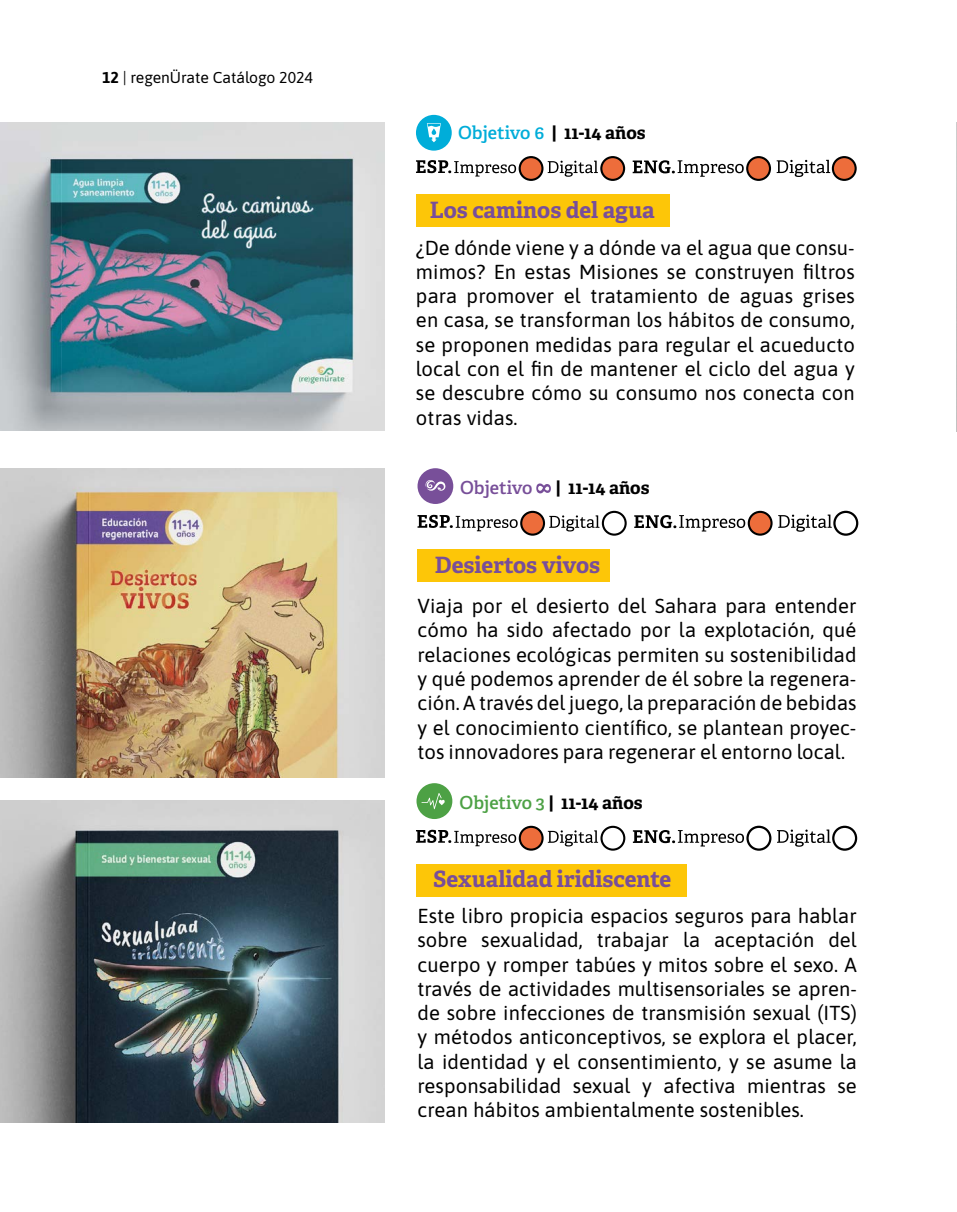
<style>
.page{position:relative;width:957px;height:1212px;background:#fff}
.page>*{position:absolute;margin:0;border:0;box-sizing:border-box;transform-origin:0 0}
.t1{font:700 22.5px "Adelle";color:#784e9a}
.t2{font:20.25px/24.3px "Asap";letter-spacing:.005em;color:#000;text-align:justify}
.t3{font:700 18px "Adelle";color:#000}
.t4{font:600 18px "Adelle";color:#784f99}
.t5{font:15.75px "Asap";color:#000}
.s1{font-weight:700}
.s2{font-weight:600;color:#00add9}
.s3{font-weight:600;color:#4da145}
</style>
<div class="page">
<img style="left:0;top:801px;width:384px;height:322px">
<img style="left:956px;top:123px;width:1px;height:308px">
<img style="left:0;top:468px;width:384px;height:309px">
<img style="left:0;top:122px;width:384px;height:309px">
<div style="left:416px;top:783px;width:36px;height:36px;background:#4da145;border-radius:50%"></div>
<svg style="left:421px;top:793px;width:24px;height:16px"></svg>
<div style="left:416px;top:864px;width:270px;height:33px;background:#fdc608"></div>
<svg style="left:520px;top:827px;width:22px;height:22px"></svg>
<div style="left:519px;top:826px;width:24px;height:25px;border:2px solid #000;border-radius:50%"></div>
<div style="left:600px;top:826px;width:25px;height:25px;border:2px solid #000;border-radius:50%"></div>
<div style="left:746px;top:826px;width:25px;height:25px;border:2px solid #000;border-radius:50%"></div>
<div style="left:832px;top:826px;width:25px;height:25px;border:2px solid #000;border-radius:50%"></div>
<svg style="left:416px;top:830px;width:182px;height:16px"></svg>
<svg style="left:633px;top:829px;width:197px;height:18px"></svg>
<div style="left:417px;top:468px;width:36px;height:36px;background:#784f99;border-radius:50%"></div>
<svg style="left:425px;top:480px;width:20px;height:11px"></svg>
<div style="left:417px;top:549px;width:193px;height:33px;background:#fdc608"></div>
<svg style="left:521px;top:512px;width:23px;height:23px"></svg>
<div style="left:520px;top:511px;width:25px;height:25px;border:2px solid #000;border-radius:50%"></div>
<div style="left:602px;top:511px;width:25px;height:25px;border:2px solid #000;border-radius:50%"></div>
<svg style="left:749px;top:512px;width:22px;height:23px"></svg>
<div style="left:747px;top:511px;width:25px;height:25px;border:2px solid #000;border-radius:50%"></div>
<div style="left:833px;top:511px;width:25px;height:25px;border:2px solid #000;border-radius:50%"></div>
<svg style="left:417px;top:515px;width:182px;height:16px"></svg>
<svg style="left:634px;top:514px;width:198px;height:18px"></svg>
<svg style="left:536px;top:483px;width:15px;height:10px"></svg>
<div style="left:416px;top:194px;width:253px;height:33px;background:#fdc608"></div>
<div style="left:416px;top:115px;width:36px;height:36px;background:#00add9;border-radius:50%"></div>
<svg style="left:427px;top:123px;width:14px;height:19px"></svg>
<svg style="left:520px;top:157px;width:22px;height:23px"></svg>
<div style="left:518px;top:156px;width:25px;height:25px;border:2px solid #000;border-radius:50%"></div>
<div style="left:601px;top:157px;width:23px;height:23px;background:#ed6d3b;border-radius:50%"></div>
<div style="left:600px;top:156px;width:25px;height:25px;border:2px solid #000;border-radius:50%"></div>
<svg style="left:747px;top:157px;width:23px;height:23px"></svg>
<div style="left:746px;top:156px;width:25px;height:25px;border:2px solid #000;border-radius:50%"></div>
<div style="left:833px;top:157px;width:22px;height:23px;background:#ed6d3b;border-radius:50%"></div>
<div style="left:832px;top:156px;width:24px;height:25px;border:2px solid #000;border-radius:50%"></div>
<svg style="left:416px;top:160px;width:182px;height:17px"></svg>
<svg style="left:632px;top:160px;width:198px;height:17px"></svg>
<p class="t5" style="left:102px;top:67px;width:212px"><span class="s1">12</span> | regenÜrate Catálogo 2024</p>
<p class="t3" style="left:458px;top:121px;width:189px"><span class="s2">Objetivo 6</span> | 11-14 años</p>
<p class="t1" style="left:430px;top:196px;width:226px">Los caminos del agua</p>
<p class="t2" style="left:416px;top:234px;width:440px">¿De dónde viene y a dónde va el agua que consu&shy;mimos? En estas Misiones se construyen filtros para promover el tratamiento de aguas grises en casa, se transforman los hábitos de consumo, se proponen medidas para regular el acueducto local con el fin de mantener el ciclo del agua y se descubre cómo su consumo nos conecta con otras vidas.</p>
<p class="t4" style="left:460px;top:476px;width:74px">Objetivo</p>
<p class="t3" style="left:556px;top:476px;width:95px">| 11-14 años</p>
<p class="t1" style="left:435px;top:550px;width:167px">Desiertos vivos</p>
<p class="t2" style="left:417px;top:593px;width:440px">Viaja por el desierto del Sahara para entender cómo ha sido afectado por la explotación, qué relaciones ecológicas permiten su sostenibilidad y qué podemos aprender de él sobre la regenera&shy;ción. A través del juego, la preparación de bebidas y el conocimiento científico, se plantean proyec&shy;tos innovadores para regenerar el entorno local.</p>
<p class="t3" style="left:459px;top:791px;width:184px"><span class="s3">Objetivo 3</span> | 11-14 años</p>
<p class="t1" style="left:433px;top:865px;width:240px">Sexualidad iridiscente</p>
<p class="t2" style="left:417px;top:902px;width:441px">Este libro propicia espacios seguros para hablar sobre sexualidad, trabajar la aceptación del cuerpo y romper tabúes y mitos sobre el sexo. A través de actividades multisensoriales se apren&shy;de sobre infecciones de transmisión sexual (ITS) y métodos anticonceptivos, se explora el placer, la identidad y el consentimiento, y se asume la responsabilidad sexual y afectiva mientras se crean hábitos ambientalmente sostenibles.</p>
</div>
